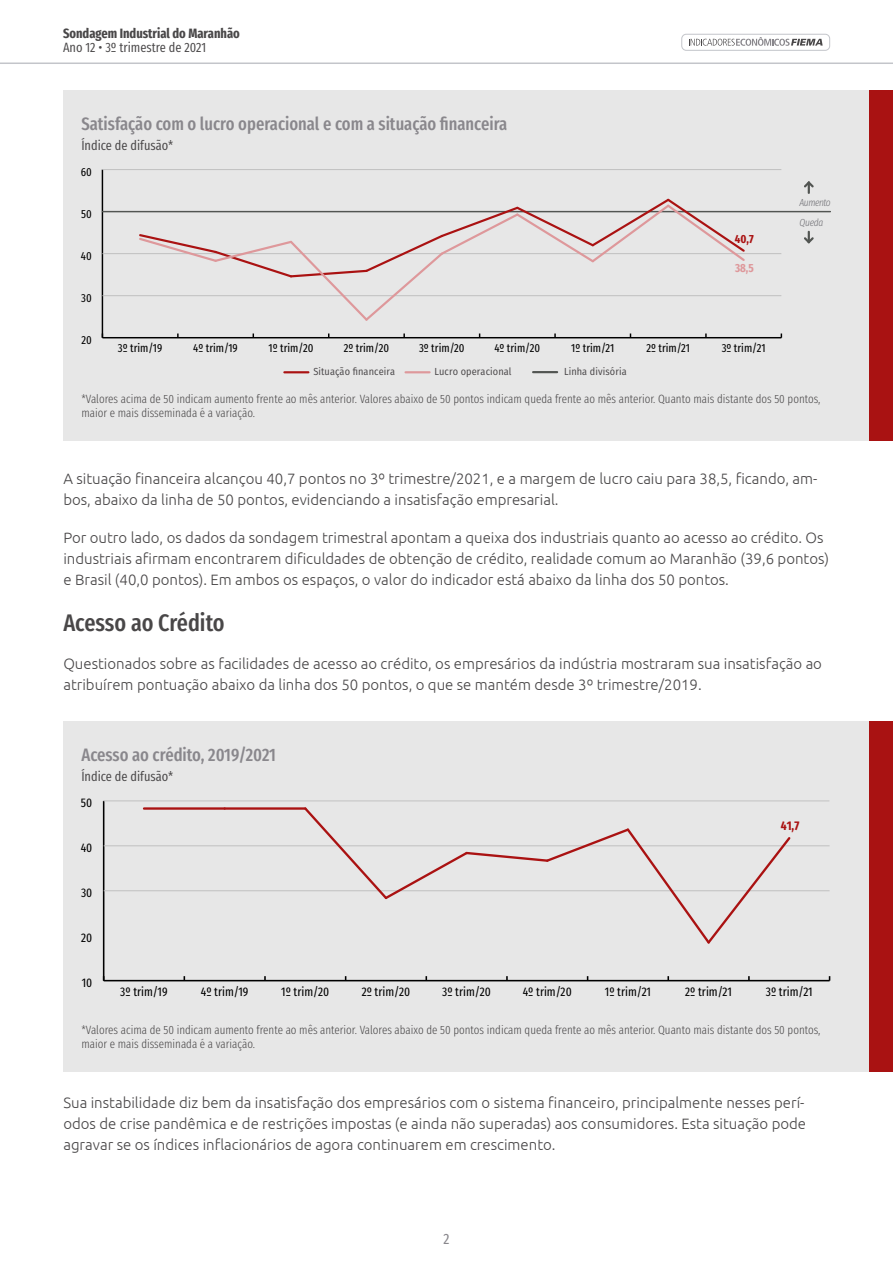
<style>
.page{position:relative;width:893px;height:1263px;background:#fff}
.page>*{position:absolute;margin:0;border:0;box-sizing:border-box;transform-origin:0 0}
.t1{font:500 24px "Fira Sans Compressed";color:#494748}
.t2{font:500 18px "Fira Sans Compressed";color:#89878c}
.t3{font:300 15px/21px "Ubuntu";color:#494748}
.t4{font:15px "Fira Sans Compressed";color:#89878c}
.t5{font:13.5px "Fira Sans Compressed";color:#494748}
.t6{font:700 13.5px "Fira Sans Compressed";color:#494748}
.t7{font:12.6px "Fira Sans Compressed";color:#000}
.t8{font:700 12.6px "Fira Sans Compressed";color:#aa1212}
.t9{font:300 12px/14.4px "Fira Sans Compressed";color:#494748}
.t10{font:700 11.85px "Fira Sans Compressed";color:#aa1212}
.t11{font:700 11.85px "Fira Sans Compressed";color:#de989b}
.t12{font:11.7px "Fira Sans Compressed";color:#000}
.t13{font:10.2px "Fira Sans Condensed";letter-spacing:.01em;color:#474446}
.t14{font:italic 300 10.2px "Fira Sans Compressed";letter-spacing:-.045em;color:#717176}
</style>
<div class="page">
<div style="left:681px;top:34px;width:149px;height:17px;border:1px solid #c3c5ca;border-radius:4px"></div>
<svg style="left:689px;top:37px;width:134px;height:9px"></svg>
<hr style="left:0;top:62px;width:893px;height:2px;background:#c3c5ca">
<div style="left:63px;top:90px;width:830px;height:351px;background:#e7e7e7"></div>
<div style="left:63px;top:721px;width:830px;height:351px;background:#e7e7e7"></div>
<div style="left:869px;top:90px;width:24px;height:351px;background:#a91212"></div>
<div style="left:869px;top:721px;width:24px;height:351px;background:#a91212"></div>
<hr style="left:102px;top:337px;width:679px;height:1px;background:#000">
<hr style="left:102px;top:170px;width:1px;height:168px;background:#000">
<hr style="left:102px;top:295px;width:679px;height:1px;background:#c0c0c0">
<hr style="left:102px;top:253px;width:679px;height:1px;background:#c0c0c0">
<hr style="left:103px;top:211px;width:727px;height:1px;background:#525552">
<hr style="left:102px;top:169px;width:679px;height:1px;background:#c0c0c0">
<svg style="left:137px;top:198px;width:610px;height:123px"></svg>
<svg style="left:804px;top:181px;width:10px;height:13px"></svg>
<svg style="left:804px;top:231px;width:10px;height:12px"></svg>
<hr style="left:533px;top:371px;width:24px;height:2px;background:#525552">
<hr style="left:284px;top:371px;width:24px;height:2px;background:#aa1212">
<hr style="left:406px;top:371px;width:24px;height:2px;background:#de989b">
<hr style="left:104px;top:980px;width:726px;height:1px;background:#000">
<hr style="left:103px;top:801px;width:1px;height:180px;background:#000">
<hr style="left:104px;top:890px;width:726px;height:1px;background:#c0c0c0">
<hr style="left:104px;top:845px;width:726px;height:1px;background:#c0c0c0">
<hr style="left:104px;top:800px;width:725px;height:1px;background:#c0c0c0">
<hr style="left:144px;top:807px;width:81px;height:3px;background:#aa1212">
<hr style="left:225px;top:807px;width:80px;height:3px;background:#aa1212">
<svg style="left:302px;top:807px;width:490px;height:137px"></svg>
<p class="t6" style="left:63px;top:22px;width:178px">Sondagem Industrial do Maranhão</p>
<p class="t5" style="left:63px;top:37px;width:145px">Ano 12 • 3º trimestre de 2021</p>
<p class="t2" style="left:81px;top:110px;width:428px">Satisfação com o lucro operacional e com a situação financeira</p>
<p class="t5" style="left:81px;top:135px;width:93px">Índice de difusão*</p>
<p class="t12" style="left:81px;top:163px;width:13px">60</p>
<p class="t12" style="left:81px;top:205px;width:12px">50</p>
<p class="t12" style="left:81px;top:247px;width:12px">40</p>
<p class="t12" style="left:81px;top:289px;width:12px">30</p>
<p class="t12" style="left:81px;top:331px;width:12px">20</p>
<p class="t10" style="left:735px;top:229px;width:20px">40,7</p>
<p class="t11" style="left:735px;top:258px;width:20px">38,5</p>
<p class="t12" style="left:118px;top:339px;width:46px">3º trim/19</p>
<p class="t12" style="left:193px;top:339px;width:46px">4º trim/19</p>
<p class="t12" style="left:269px;top:339px;width:46px">1º trim/20</p>
<p class="t12" style="left:344px;top:339px;width:47px">2º trim/20</p>
<p class="t12" style="left:419px;top:339px;width:47px">3º trim/20</p>
<p class="t12" style="left:494px;top:339px;width:47px">4º trim/20</p>
<p class="t12" style="left:571px;top:339px;width:45px">1º trim/21</p>
<p class="t12" style="left:646px;top:339px;width:45px">2º trim/21</p>
<p class="t12" style="left:722px;top:339px;width:45px">3º trim/21</p>
<p class="t13" style="left:313px;top:364px;width:83px">Situação financeira</p>
<p class="t13" style="left:434px;top:364px;width:79px">Lucro operacional</p>
<p class="t13" style="left:564px;top:364px;width:64px">Linha divisória</p>
<p class="t14" style="left:799px;top:196px;width:33px">Aumento</p>
<p class="t14" style="left:799px;top:215px;width:25px">Queda</p>
<p class="t9" style="left:81px;top:391px;width:741px">*Valores acima de 50 indicam aumento frente ao mês anterior. Valores abaixo de 50 pontos indicam queda frente ao mês anterior. Quanto mais distante dos 50 pontos, maior e mais disseminada é a variação.</p>
<p class="t3" style="left:63px;top:468px;width:755px">A situação financeira alcançou 40,7 pontos no 3º trimestre/2021, e a margem de lucro caiu para 38,5, ficando, am&shy;bos, abaixo da linha de 50 pontos, evidenciando a insatisfação empresarial.</p>
<p class="t3" style="left:63px;top:527px;width:767px">Por outro lado, os dados da sondagem trimestral apontam a queixa dos industriais quanto ao acesso ao crédito. Os industriais afirmam encontrarem dificuldades de obtenção de crédito, realidade comum ao Maranhão (39,6 pontos) e Brasil (40,0 pontos). Em ambos os espaços, o valor do indicador está abaixo da linha dos 50 pontos.</p>
<h1 class="t1" style="left:63px;top:604px;width:163px">Acesso ao Crédito</h1>
<p class="t3" style="left:63px;top:653px;width:760px">Questionados sobre as facilidades de acesso ao crédito, os empresários da indústria mostraram sua insatisfação ao atribuírem pontuação abaixo da linha dos 50 pontos, o que se mantém desde 3º trimestre/2019.</p>
<p class="t2" style="left:81px;top:741px;width:196px">Acesso ao crédito, 2019/2021</p>
<p class="t5" style="left:81px;top:766px;width:93px">Índice de difusão*</p>
<p class="t7" style="left:81px;top:793px;width:13px">50</p>
<p class="t7" style="left:81px;top:838px;width:13px">40</p>
<p class="t7" style="left:81px;top:883px;width:13px">30</p>
<p class="t7" style="left:81px;top:928px;width:13px">20</p>
<p class="t7" style="left:82px;top:973px;width:12px">10</p>
<p class="t8" style="left:781px;top:815px;width:20px">41,7</p>
<p class="t7" style="left:120px;top:982px;width:49px">3º trim/19</p>
<p class="t7" style="left:201px;top:982px;width:49px">4º trim/19</p>
<p class="t7" style="left:281px;top:982px;width:49px">1º trim/20</p>
<p class="t7" style="left:362px;top:982px;width:50px">2º trim/20</p>
<p class="t7" style="left:442px;top:982px;width:50px">3º trim/20</p>
<p class="t7" style="left:523px;top:982px;width:51px">4º trim/20</p>
<p class="t7" style="left:605px;top:982px;width:48px">1º trim/21</p>
<p class="t7" style="left:685px;top:982px;width:48px">2º trim/21</p>
<p class="t7" style="left:766px;top:982px;width:48px">3º trim/21</p>
<p class="t9" style="left:81px;top:1022px;width:741px">*Valores acima de 50 indicam aumento frente ao mês anterior. Valores abaixo de 50 pontos indicam queda frente ao mês anterior. Quanto mais distante dos 50 pontos, maior e mais disseminada é a variação.</p>
<p class="t3" style="left:63px;top:1092px;width:744px;text-align:justify">Sua instabilidade diz bem da insatisfação dos empresários com o sistema financeiro, principalmente nesses perí&shy;odos de crise pandêmica e de restrições impostas (e ainda não superadas) aos consumidores. Esta situação pode agravar se os índices inflacionários de agora continuarem em crescimento.</p>
<p class="t4" style="left:443px;top:1227px;width:8px">2</p>
</div>
